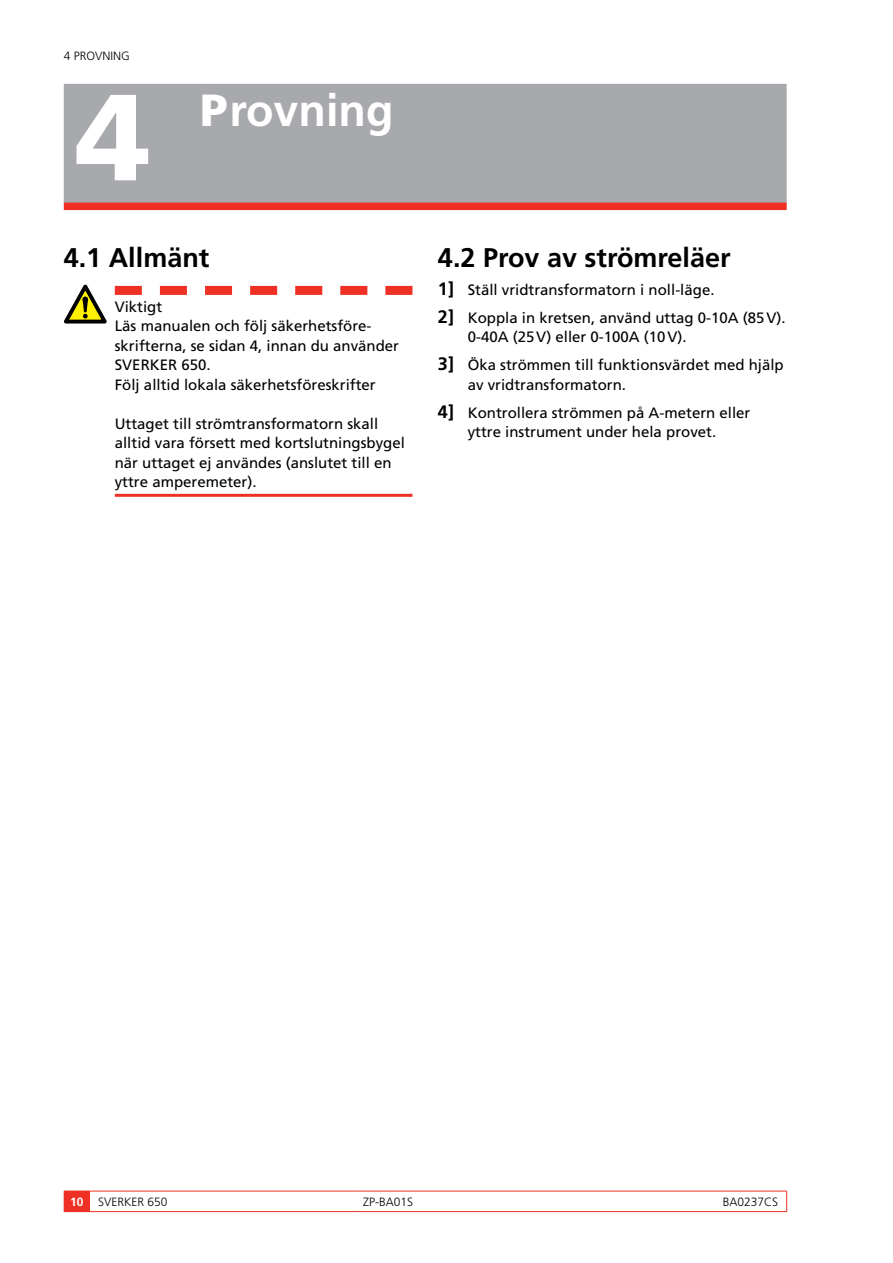
<style>
.page{position:relative;width:893px;height:1263px;background:#fff}
.page>*{position:absolute;margin:0;border:0;box-sizing:border-box;transform-origin:0 0}
.t1{font:900 122.4px "Frutiger LT Std";color:#fff}
.t2{font:700 45px "Frutiger LT Std";color:#fff}
.t3{font:700 27px "Frutiger LT Std";color:#000}
.t4{font:15px/19.5px "Frutiger LT Std";color:#000}
.t5{font:300 12px "Frutiger LT Std";color:#000}
.s1{font-weight:900}
.s2{font-weight:700;font-size:18px}
.s3{font-weight:700;color:#fff}
</style>
<div class="page">
<svg style="left:64px;top:1191px;width:26px;height:21px"></svg>
<hr style="left:90px;top:1191px;width:265px;height:1px;background:#ee3124">
<hr style="left:90px;top:1211px;width:265px;height:1px;background:#ee3124">
<hr style="left:355px;top:1191px;width:265px;height:1px;background:#ee3124">
<hr style="left:355px;top:1211px;width:265px;height:1px;background:#ee3124">
<hr style="left:620px;top:1191px;width:167px;height:1px;background:#ee3124">
<svg style="left:786px;top:1191px;width:1px;height:20px"></svg>
<hr style="left:620px;top:1211px;width:167px;height:1px;background:#ee3124">
<div style="left:64px;top:84px;width:723px;height:120px;background:#a7a9ac"></div>
<div style="left:64px;top:203px;width:723px;height:7px;background:#ee3124"></div>
<svg style="left:115px;top:286px;width:297px;height:9px"></svg>
<hr style="left:115px;top:494px;width:297px;height:3px;background:#ee3124">
<svg style="left:64px;top:285px;width:43px;height:39px"></svg>
<p class="t5" style="left:64px;top:49px;width:24px">4 PROVNIN</p>
<p class="t5" style="left:121px;top:49px;width:10px">G</p>
<h1 class="t1" style="left:76px;top:64px;width:76px">4</h1>
<h2 class="t2" style="left:200px;top:84px;width:195px"><span class="s1">P</span>rovning</h2>
<h3 class="t3" style="left:64px;top:242px;width:147px">4.1 Allmänt</h3>
<p class="t4" style="left:115px;top:297px;width:286px">Viktigt<br>Läs manualen och följ säkerhetsföre&shy;skrifterna, se sidan 4, innan du använder<br>SVERKER 650.<br>Följ alltid lokala säkerhetsföreskrifter</p>
<p class="t4" style="left:115px;top:414px;width:292px">Uttaget till strömtransformatorn skall alltid vara försett med kortslutningsbygel när uttaget ej användes (anslutet till en yttre amperemeter).</p>
<h3 class="t3" style="left:438px;top:242px;width:294px">4.2 Prov av strömreläer</h3>
<p class="t4" style="left:438px;top:276px;width:349px;line-height:28px"><span class="s2">1]</span> Ställ vridtransformatorn i noll-läge.<br><span class="s2">2]</span> Koppla in kretsen, använd uttag 0-10A (85V).</p>
<p class="t4" style="left:438px;top:323px;width:347px;line-height:28px;text-indent:30px">0-40A (25V) eller 0-100A (10V).<br><span class="s2">3]</span> Öka strömmen till funktionsvärdet med hjälp</p>
<p class="t4" style="left:438px;top:371px;width:314px;line-height:28px;text-indent:30px">av vridtransformatorn.<br><span class="s2">4]</span> Kontrollera strömmen på A-metern eller</p>
<p class="t4" style="left:468px;top:422px;width:250px">yttre instrument under hela provet.</p>
<p class="t5" style="left:70px;top:1195px;width:99px"><span class="s3">10</span> SVERKER 650</p>
<p class="t5" style="left:363px;top:1195px;width:52px">ZP-BA01S</p>
<p class="t5" style="left:723px;top:1195px;width:57px">BA0237CS</p>
</div>
